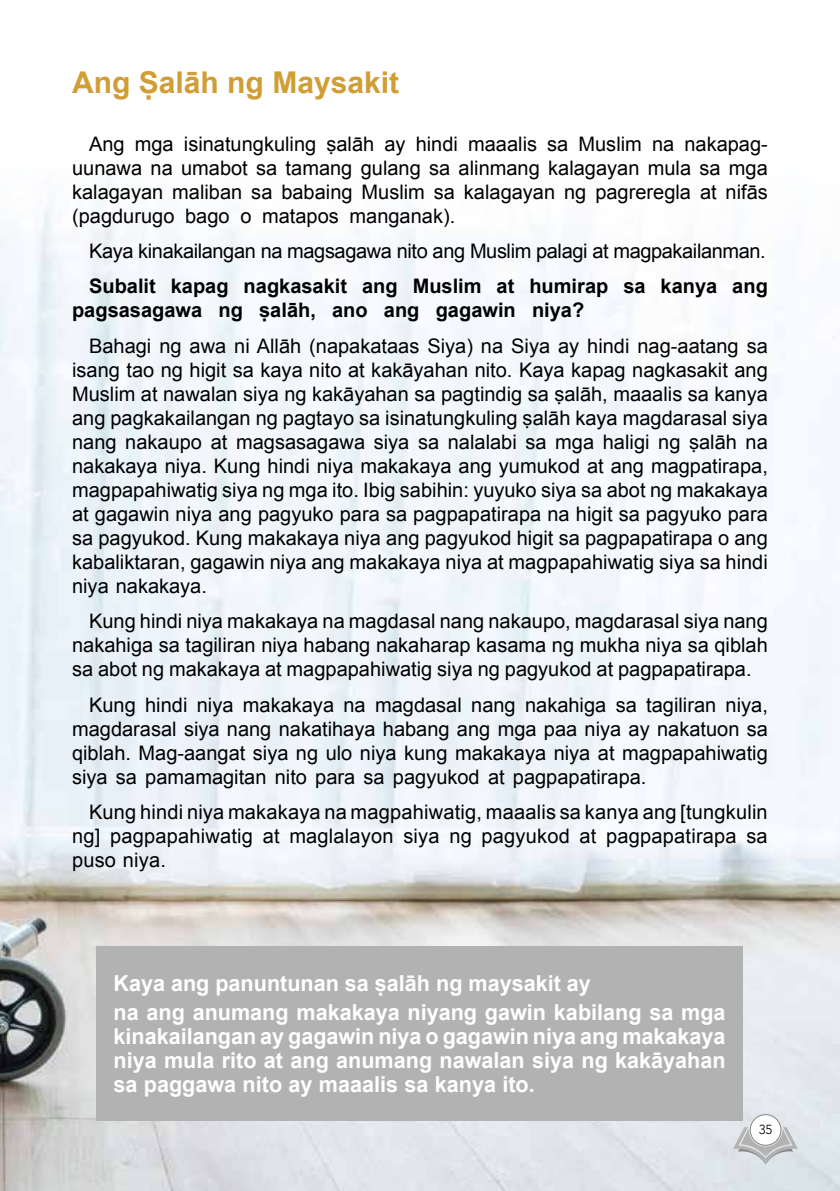
<style>
.page{position:relative;width:840px;height:1191px;background:#fff}
.page>*{position:absolute;margin:0;border:0;box-sizing:border-box;transform-origin:0 0}
.t1{font:700 30px "Arial";color:#d09e35}
.t2{font:700 22px/24px "Arial";color:#fff}
.t3{font:20px/24px "Arial";color:#000;text-align:justify}
.t4{font:700 20px/24px "Arial";color:#000}
.t5{font:20px "Arial";letter-spacing:-.02em;color:#000}
.t6{font:300 13.2px "Avenir";color:#000}
</style>
<div class="page">
<img style="left:0;top:178px;width:839px;height:1013px">
<div style="left:96px;top:946px;width:646px;height:174px;background:#b3b2b2"></div>
<svg style="left:732px;top:1127px;width:65px;height:37px;background:#caccce"></svg>
<div style="left:749px;top:1114px;width:31px;height:31px;background:#fff;border-radius:50%"></div>
<div style="left:749px;top:1114px;width:31px;height:31px;border:1px solid #878787;border-radius:50%"></div>
<h1 class="t1" style="left:72px;top:63px;width:328px">Ang Ṣalāh ng Maysakit</h1>
<p class="t3" style="left:72px;top:132px;width:697px;text-indent:17px">Ang mga isinatungkuling ṣalāh ay hindi maaalis sa Muslim na nakapag&shy;uunawa na umabot sa tamang gulang sa alinmang kalagayan mula sa mga kalagayan maliban sa babaing Muslim sa kalagayan ng pagreregla at nifās (pagdurugo bago o matapos manganak).</p>
<p class="t5" style="left:89px;top:238px;width:677px">Kaya kinakailangan na magsagawa nito ang Muslim palagi at magpakailanman.</p>
<p class="t4" style="left:72px;top:275px;width:697px;text-indent:17px">Subalit kapag nagkasakit ang Muslim at humirap sa kanya ang pagsasagawa ng ṣalāh, ano ang gagawin niya?</p>
<p class="t3" style="left:72px;top:334px;width:697px;text-indent:17px">Bahagi ng awa ni Allāh (napakataas Siya) na Siya ay hindi nag-aatang sa isang tao ng higit sa kaya nito at kakāyahan nito. Kaya kapag nagkasakit ang Muslim at nawalan siya ng kakāyahan sa pagtindig sa ṣalāh, maaalis sa kanya ang pagkakailangan ng pagtayo sa isinatungkuling ṣalāh kaya magdarasal siya nang nakaupo at magsasagawa siya sa nalalabi sa mga haligi ng ṣalāh na nakakaya niya. Kung hindi niya makakaya ang yumukod at ang magpatirapa, magpapahiwatig siya ng mga ito. Ibig sabihin: yuyuko siya sa abot ng makakaya at gagawin niya ang pagyuko para sa pagpapatirapa na higit sa pagyuko para sa pagyukod. Kung makakaya niya ang pagyukod higit sa pagpapatirapa o ang kabaliktaran, gagawin niya ang makakaya niya at magpapahiwatig siya sa hindi niya nakakaya.</p>
<p class="t3" style="left:72px;top:609px;width:697px;text-indent:17px">Kung hindi niya makakaya na magdasal nang nakaupo, magdarasal siya nang nakahiga sa tagiliran niya habang nakaharap kasama ng mukha niya sa qiblah sa abot ng makakaya at magpapahiwatig siya ng pagyukod at pagpapatirapa.</p>
<p class="t3" style="left:72px;top:693px;width:697px;text-indent:17px">Kung hindi niya makakaya na magdasal nang nakahiga sa tagiliran niya, magdarasal siya nang nakatihaya habang ang mga paa niya ay nakatuon sa qiblah. Mag-aangat siya ng ulo niya kung makakaya niya at magpapahiwatig siya sa pamamagitan nito para sa pagyukod at pagpapatirapa.</p>
<p class="t3" style="left:72px;top:800px;width:696px;text-indent:17px">Kung hindi niya makakaya na magpahiwatig, maaalis sa kanya ang [tungkulin ng] pagpapahiwatig at maglalayon siya ng pagyukod at pagpapatirapa sa puso niya.</p>
<p class="t2" style="left:113px;top:968px;width:613px;line-height:29.6px">Kaya ang panuntunan sa ṣalāh ng maysakit ay<br>na ang anumang makakaya niyang gawin kabilang sa mga</p>
<p class="t2" style="left:113px;top:1025px;width:613px;text-align:justify">kinakailangan ay gagawin niya o gagawin niya ang makakaya niya mula rito at ang anumang nawalan siya ng kakāyahan sa paggawa nito ay maaalis sa kanya ito.</p>
<p class="t6" style="left:758px;top:1121px;width:15px">35</p>
</div>
